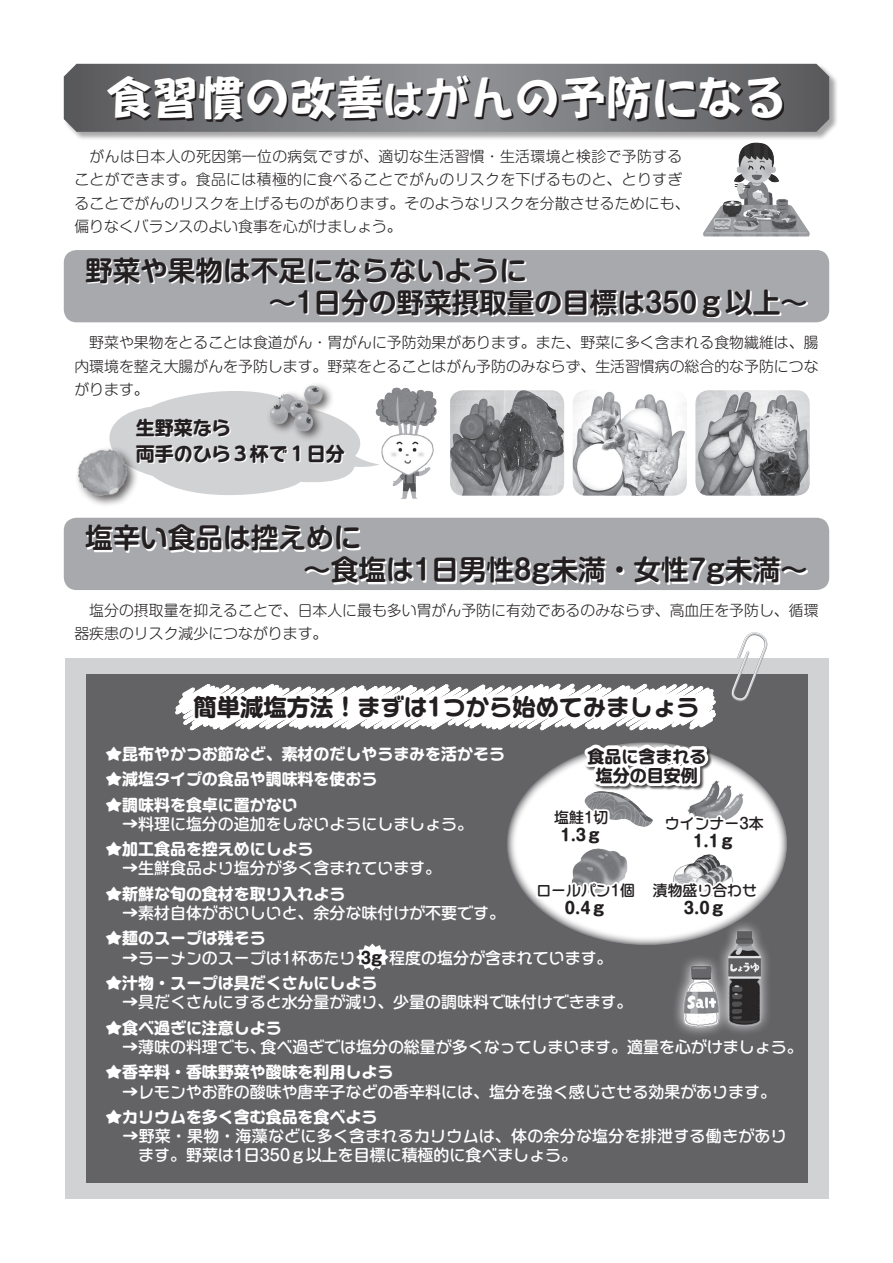
<style>
.page{position:relative;width:893px;height:1263px;background:#fff}
.page>*{position:absolute;margin:0;border:0;box-sizing:border-box;transform-origin:0 0}
.t1{font:47.85px "Yuyu Gothictai EG Extra SJIS";letter-spacing:-.045em;color:#fff}
.t2{font:700 27.6px/32px "Shin M Go Pr 6 De";color:#231f20}
.t3{font:700 23.4px "Kamo Lime Std";color:#231f20}
.t4{font:700 19.05px/25.7px "UD Shin M Go Pr 6";color:#231f20}
.t5{font:700 16.95px "Kamo Lime Std";color:#231f20}
.t6{font:700 16.95px "Shin M Go Pr 6";color:#231f20}
.t7{font:500 15.9px "Kamo Lime Std";color:#fff}
.t8{font:700 15.9px "Kamo Lime Std";color:#fff}
.t9{font:700 15.9px "Shin M Go Pr 6";color:#fff}
.t10{font:500 15.9px "Shin M Go Pr 6";color:#fff}
.t11{font:500 15.9px "Kamo Lime Std";letter-spacing:.02em;color:#fff}
.t12{font:700 15.9px "Shin M Go Pr 6";color:#231f20}
.t13{font:300 14.85px/23.4px "Shin M Go Pr 6";color:#231f20;text-align:justify}
.t14{font:300 14.85px/23.4px "Shin M Go Pr 6";letter-spacing:.025em;color:#231f20}
.t15{font:500 14.85px "Kamo Lime Std";color:#231f20}
.t16{font:500 14.85px "Shin M Go Pr 6";color:#231f20}
.s1{font-size:42.45px}
.s2{font-family:"Capie N Std"}
.s3{font-family:"Shin M Go Pr 6"}
.s4{font-family:"Kamo Lime Std"}
.s5{font-family:"K Fhimaji";font-weight:400}
.s6{font-family:"Shin M Go Pr 6";font-weight:700;color:#231f20}
</style>
<div class="page">
<div style="left:65px;top:658px;width:763px;height:540px;background:#d1d2d4"></div>
<div style="left:86px;top:674px;width:721px;height:508px;background:#636366"></div>
<svg style="left:507px;top:742px;width:280px;height:203px"></svg>
<div style="left:63px;top:63px;width:775px;height:78px;background:#231f20;opacity:.4"></div>
<svg style="left:64px;top:64px;width:765px;height:68px"></svg>
<div style="left:64px;top:250px;width:765px;height:72px;background:#a8a9ad;border-radius:13px"></div>
<div style="left:64px;top:518px;width:765px;height:72px;background:#a8a9ad;border-radius:13px"></div>
<svg style="left:187px;top:632px;width:581px;height:339px"></svg>
<svg style="left:87px;top:259px;width:721px;height:59px"></svg>
<svg style="left:87px;top:526px;width:721px;height:60px"></svg>
<svg style="left:109px;top:77px;width:675px;height:45px"></svg>
<img style="left:695px;top:390px;width:115px;height:106px">
<img style="left:573px;top:390px;width:114px;height:106px">
<img style="left:450px;top:390px;width:114px;height:106px">
<svg style="left:109px;top:391px;width:259px;height:104px"></svg>
<img style="left:368px;top:387px;width:69px;height:112px">
<div style="left:266px;top:381px;width:69px;height:62px;background:#231f20;opacity:.75"></div>
<img style="left:267px;top:381px;width:58px;height:56px">
<div style="left:75px;top:446px;width:65px;height:62px;background:#231f20;opacity:.75"></div>
<img style="left:75px;top:442px;width:59px;height:62px">
<svg style="left:672px;top:954px;width:45px;height:81px"></svg>
<img style="left:668px;top:962px;width:45px;height:67px">
<svg style="left:717px;top:919px;width:51px;height:113px"></svg>
<img style="left:713px;top:928px;width:55px;height:101px">
<img style="left:699px;top:133px;width:115px;height:104px">
<h1 class="t1" style="left:105px;top:74px;width:685px">食習慣の改善<span class="s1">は</span>がんの予防になる</h1>
<p class="t14" style="left:74px;top:144px;width:617px">　がんは日本人の死因第一位の病気ですが、適切な生活習慣・生活環境と検診で予防することができます。食品には積極的に食べることでがんのリスクを下げるものと、とりすぎることでがんのリスクを上げるものがあります。そのようなリスクを分散させるためにも、偏りなくバランスのよい食事を心がけましょう。</p>
<h2 class="t2" style="left:268px;top:253px;width:541px;text-indent:-183px">野菜や果物は不足にならないように<br>～１日分の野菜摂取量の目標は350ｇ以上～</h2>
<p class="t13" style="left:74px;top:330px;width:746px">　野菜や果物をとることは食道がん・胃がんに予防効果があります。また、野菜に多く含まれる食物繊維は、腸内環境を整え大腸がんを予防します。野菜をとることはがん予防のみならず、生活習慣病の総合的な予防につながります。</p>
<p class="t4" style="left:136px;top:414px;width:210px">生野菜<span class="s2">なら<br></span>両手<span class="s2">のひら</span>３杯<span class="s2">で</span>１日分</p>
<h2 class="t2" style="left:303px;top:521px;width:506px;text-indent:-218px">塩辛い食品は控えめに<br>～食塩は１日男性８g未満・女性７g未満～</h2>
<p class="t13" style="left:74px;top:598px;width:746px">　塩分の摂取量を抑えることで、日本人に最も多い胃がん予防に有効であるのみならず、高血圧を予防し、循環器疾患のリスク減少につながります。</p>
<h3 class="t3" style="left:193px;top:689px;width:508px"><span class="s3">簡単減塩方法！</span>まずは<span class="s3">1</span>つから<span class="s3">始</span>めてみましょう</h3>
<p class="t5" style="left:587px;top:743px;width:121px"><span class="s3">食品</span>に<span class="s3">含</span>まれる</p>
<p class="t6" style="left:596px;top:761px;width:104px">塩分<span class="s4">の</span>目安例</p>
<p class="t16" style="left:554px;top:806px;width:56px">塩鮭1切</p>
<p class="t12" style="left:560px;top:822px;width:43px">1.3ｇ</p>
<p class="t15" style="left:536px;top:880px;width:100px">ロールパン<span class="s3">1個</span></p>
<p class="t12" style="left:565px;top:895px;width:43px">0.4ｇ</p>
<p class="t8" style="left:106px;top:741px;width:400px"><span class="s5">★</span><span class="s3">昆布</span>やかつお<span class="s3">節</span>など<span class="s3">、素材</span>のだしやうまみを<span class="s3">活</span>かそう</p>
<p class="t9" style="left:106px;top:765px;width:273px"><span class="s5">★</span>減塩<span class="s4">タイプの</span>食品<span class="s4">や</span>調味料<span class="s4">を</span>使<span class="s4">おう</span></p>
<p class="t9" style="left:106px;top:791px;width:193px"><span class="s5">★</span>調味料<span class="s4">を</span>食卓<span class="s4">に</span>置<span class="s4">かない</span></p>
<p class="t7" style="left:122px;top:812px;width:352px"><span class="s5">→</span><span class="s3">料理</span>に<span class="s3">塩分</span>の<span class="s3">追加</span>をしないようにしましょう<span class="s3">。</span></p>
<p class="t8" style="left:106px;top:837px;width:209px"><span class="s5">★</span><span class="s3">加工食品</span>を<span class="s3">控</span>えめにしよう</p>
<p class="t7" style="left:122px;top:856px;width:320px"><span class="s5">→</span><span class="s3">生鮮食品</span>より<span class="s3">塩分</span>が<span class="s3">多</span>く<span class="s3">含</span>まれています<span class="s3">。</span></p>
<p class="t9" style="left:106px;top:880px;width:241px"><span class="s5">★</span>新鮮<span class="s4">な</span>旬<span class="s4">の</span>食材<span class="s4">を</span>取<span class="s4">り</span>入<span class="s4">れよう</span></p>
<p class="t10" style="left:122px;top:900px;width:384px"><span class="s5">→</span>素材自体<span class="s4">がおいしいと</span>、余分<span class="s4">な</span>味付<span class="s4">けが</span>不要<span class="s4">です</span>。</p>
<p class="t8" style="left:106px;top:926px;width:161px"><span class="s5">★</span><span class="s3">麺</span>のスープは<span class="s3">残</span>そう</p>
<p class="t7" style="left:122px;top:946px;width:492px"><span class="s5">→</span>ラーメンのスープは<span class="s3">1杯</span>あたり <span class="s6">3g</span> <span class="s3">程度</span>の<span class="s3">塩分</span>が<span class="s3">含</span>まれています<span class="s3">。</span></p>
<p class="t8" style="left:106px;top:971px;width:273px"><span class="s5">★</span><span class="s3">汁物・</span>スープは<span class="s3">具</span>だくさんにしよう</p>
<p class="t7" style="left:122px;top:990px;width:512px"><span class="s5">→</span><span class="s3">具</span>だくさんにすると<span class="s3">水分量</span>が<span class="s3">減</span>り<span class="s3">、少量</span>の<span class="s3">調味料</span>で<span class="s3">味付</span>けできます<span class="s3">。</span></p>
<p class="t8" style="left:106px;top:1016px;width:177px"><span class="s5">★</span><span class="s3">食</span>べ<span class="s3">過</span>ぎに<span class="s3">注意</span>しよう</p>
<p class="t7" style="left:122px;top:1035px;width:682px"><span class="s5">→</span><span class="s3">薄味</span>の<span class="s3">料理</span>でも<span class="s3">、食</span>べ<span class="s3">過</span>ぎでは<span class="s3">塩分</span>の<span class="s3">総量</span>が<span class="s3">多</span>くなってしまいます<span class="s3">。適量</span>を<span class="s3">心</span>がけましょう<span class="s3">。</span></p>
<p class="t9" style="left:106px;top:1059px;width:289px"><span class="s5">★</span>香辛料・香味野菜<span class="s4">や</span>酸味<span class="s4">を</span>利用<span class="s4">しよう</span></p>
<p class="t7" style="left:122px;top:1080px;width:655px"><span class="s5">→</span>レモンやお<span class="s3">酢</span>の<span class="s3">酸味</span>や<span class="s3">唐辛子</span>などの<span class="s3">香辛料</span>には<span class="s3">、塩分</span>を<span class="s3">強</span>く<span class="s3">感</span>じさせる<span class="s3">効果</span>があります<span class="s3">。</span></p>
<p class="t8" style="left:106px;top:1105px;width:273px"><span class="s5">★</span>カリウムを<span class="s3">多</span>く<span class="s3">含</span>む<span class="s3">食品</span>を<span class="s3">食</span>べよう</p>
<p class="t11" style="left:123px;top:1124px;width:666px"><span class="s5">→</span><span class="s3">野菜・果物・海藻</span>などに<span class="s3">多</span>く<span class="s3">含</span>まれるカリウムは<span class="s3">、体</span>の<span class="s3">余分</span>な<span class="s3">塩分</span>を<span class="s3">排泄</span>する<span class="s3">働</span>きがあり</p>
<p class="t10" style="left:106px;top:1142px;width:472px">　　<span class="s4">ます</span>。野菜<span class="s4">は</span>1日350ｇ以上<span class="s4">を</span>目標<span class="s4">に</span>積極的<span class="s4">に</span>食<span class="s4">べましょう</span>。</p>
<p class="t15" style="left:665px;top:813px;width:100px">ウインナー<span class="s3">3本</span></p>
<p class="t12" style="left:693px;top:828px;width:43px">1.1ｇ</p>
<p class="t16" style="left:653px;top:879px;width:106px">漬物盛<span class="s4">り</span>合<span class="s4">わせ</span></p>
<p class="t12" style="left:684px;top:895px;width:43px">3.0ｇ</p>
</div>
